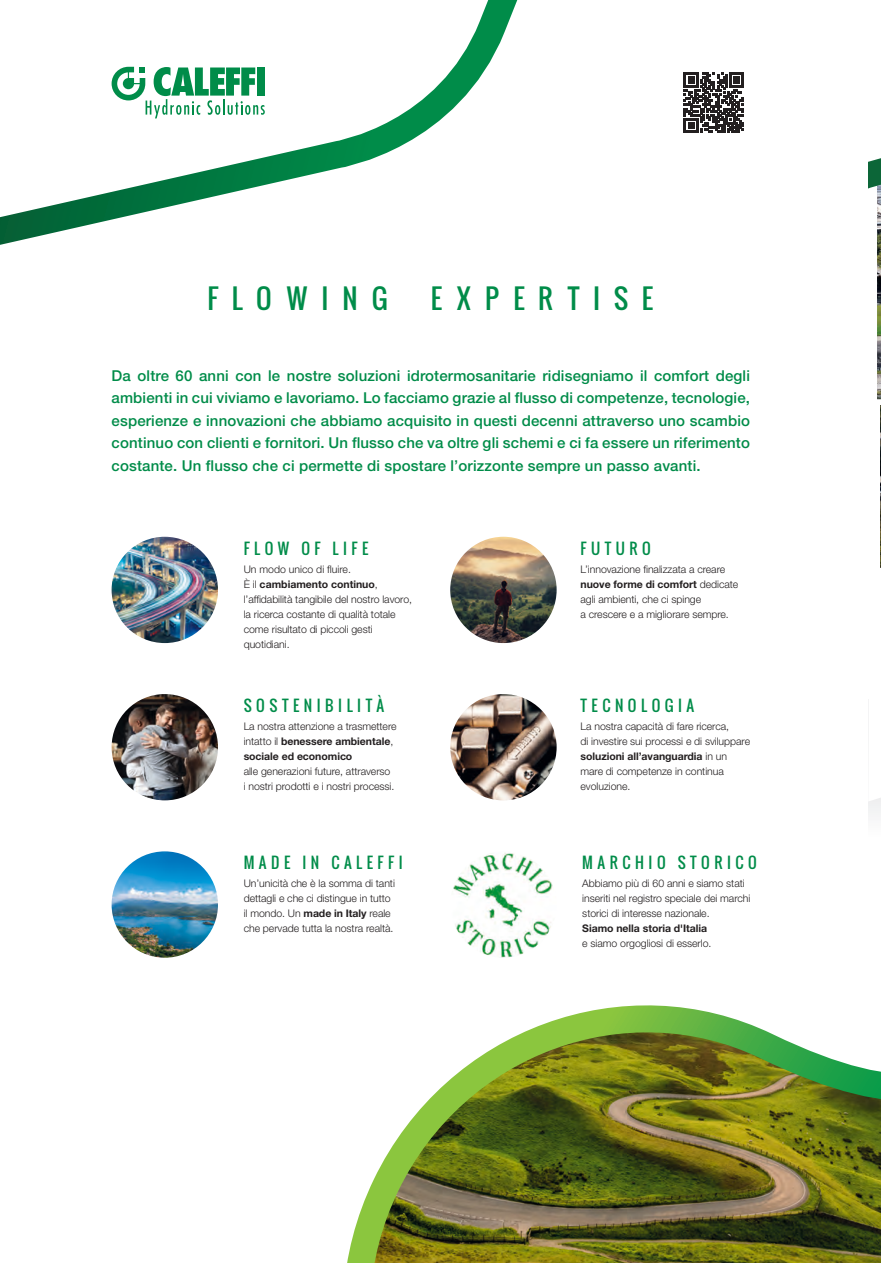
<style>
.page{position:relative;width:881px;height:1263px;background:#fff}
.page>*{position:absolute;margin:0;border:0;box-sizing:border-box;transform-origin:0 0}
.Paragrafo_base{font:27px "Oswald";letter-spacing:.52em;color:#008c49}
.t1{font:500 15px/22.5px "Helvetica Neue LT Std";letter-spacing:.01em;color:#008c49;text-align:justify}
.t2{font:15px "Oswald";letter-spacing:.3em;color:#008c49}
.t3{font:300 10.5px/15px "Helvetica Neue LT Std";letter-spacing:-.005em;color:#231f20}
.t4{font:700 10.5px "Helvetica Neue LT Std";letter-spacing:-.005em;color:#231f20}
.s1{font-weight:700}
</style>
<div class="page">
<div style="left:867px;top:700px;width:13px;height:142px;background:#f8f8f9"></div>
<svg style="left:868px;top:158px;width:12px;height:644px"></svg>
<img style="left:880px;top:406px;width:1px;height:161px">
<svg style="left:0;top:0;width:518px;height:245px"></svg>
<svg style="left:111px;top:67px;width:154px;height:51px"></svg>
<img style="left:450px;top:537px;width:106px;height:106px;border-radius:53px">
<img style="left:450px;top:694px;width:106px;height:106px;border-radius:53px">
<img style="left:111px;top:537px;width:107px;height:106px;border-radius:53px">
<img style="left:111px;top:694px;width:107px;height:106px;border-radius:53px">
<img style="left:111px;top:851px;width:107px;height:107px;border-radius:53px">
<svg style="left:683px;top:73px;width:60px;height:60px"></svg>
<img style="left:347px;top:1005px;width:533px;height:258px">
<img style="left:450px;top:851px;width:106px;height:107px;border-radius:53px">
<p class="Paragrafo_base" style="left:207px;top:278px;width:182px">FLOWING</p>
<p class="Paragrafo_base" style="left:430px;top:278px;width:224px">EXPERTISE</p>
<p class="t1" style="left:111px;top:364px;width:639px">Da oltre 60 anni con le nostre soluzioni idrotermosanitarie ridisegniamo il comfort degli ambienti in cui viviamo e lavoriamo. Lo facciamo grazie al flusso di competenze, tecnologie, esperienze e innovazioni che abbiamo acquisito in questi decenni attraverso uno scambio continuo con clienti e fornitori. Un flusso che va oltre gli schemi e ci fa essere un riferimento costante. Un flusso che ci permette di spostare l’orizzonte sempre un passo avanti.</p>
<p class="t2" style="left:243px;top:537px;width:126px">FLOW OF LIFE</p>
<p class="t3" style="left:243px;top:562px;width:170px">Un modo unico di fluire.<br>È il <span class="s1">cambiamento continuo</span>, l’affidabilità tangibile del nostro lavoro, la ricerca costante di qualità totale come risultato di piccoli gesti quotidiani.</p>
<h2 class="t2" style="left:243px;top:694px;width:142px">SOSTENIBILITÀ</h2>
<p class="t3" style="left:243px;top:719px;width:154px">La nostra attenzione a trasmettere intatto il <span class="s1">benessere ambientale</span>, <span class="s1">sociale ed economico<br></span>alle generazioni future, attraverso<br>i nostri prodotti e i nostri processi.</p>
<p class="t2" style="left:243px;top:851px;width:160px">MADE IN CALEFFI</p>
<p class="t3" style="left:243px;top:875px;width:153px">Un’unicità che è la somma di tanti dettagli e che ci distingue in tutto il mondo. Un <span class="s1">made in Italy</span> reale che pervade tutta la nostra realtà.</p>
<p class="t2" style="left:580px;top:537px;width:72px">FUTURO</p>
<p class="t3" style="left:580px;top:562px;width:159px">L’innovazione finalizzata a creare <span class="s1">nuove forme di comfort</span> dedicate agli ambienti, che ci spinge<br>a crescere e a migliorare sempre.</p>
<p class="t2" style="left:580px;top:694px;width:115px">TECNOLOGIA</p>
<p class="t3" style="left:580px;top:719px;width:171px">La nostra capacità di fare ricerca,<br>di investire sui processi e di sviluppare <span class="s1">soluzioni all’avanguardia</span> in un mare di competenze in continua evoluzione.</p>
<p class="t2" style="left:582px;top:851px;width:176px">MARCHIO STORICO</p>
<p class="t3" style="left:582px;top:875px;width:169px">Abbiamo più di 60 anni e siamo stati inseriti nel registro speciale dei marchi storici di interesse nazionale.</p>
<p class="t4" style="left:582px;top:922px;width:126px">Siamo nella storia d'Italia</p>
<p class="t3" style="left:582px;top:935px;width:130px">e siamo orgogliosi di esserlo.</p>
</div>
